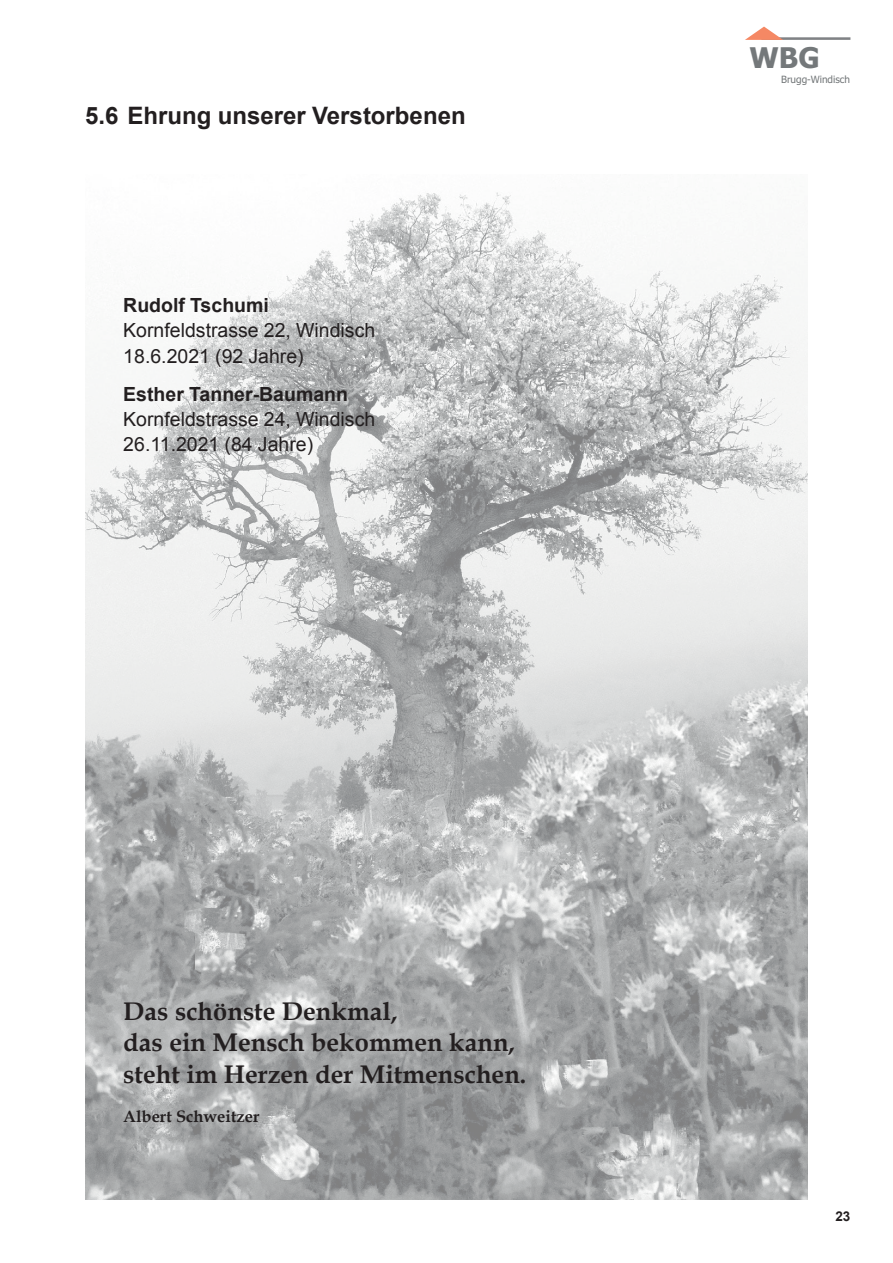
<style>
.page{position:relative;width:893px;height:1263px;background:#fff}
.page>*{position:absolute;margin:0;border:0;box-sizing:border-box;transform-origin:0 0}
.t1{font:700 28.5px "Tahoma";color:#74787a}
.t2{font:700 25.5px/31.3px "Book Antiqua";color:#231f20}
.t3{font:700 24px "Arial";color:#231f20}
.t4{font:19.5px/25.3px "Arial";color:#231f20}
.t5{font:700 19.5px "Arial";color:#231f20}
.t6{font:700 16.5px "Book Antiqua";color:#231f20}
.t7{font:700 13.5px "Arial";color:#231f20}
.t8{font:10.05px "Tahoma";color:#74787a}
</style>
<div class="page">
<hr style="left:761px;top:37px;width:89px;height:3px;background:#808285">
<svg style="left:745px;top:27px;width:38px;height:13px"></svg>
<img style="left:85px;top:192px;width:723px;height:1007px">
<p class="t3" style="left:85px;top:99px;width:382px">5.6 Ehrung unserer Verstorbenen</p>
<p class="t5" style="left:123px;top:292px;width:147px">Rudolf Tschumi</p>
<p class="t4" style="left:123px;top:318px;width:253px">Kornfeldstrasse 22, Windisch<br>18.6.2021 (92 Jahre)</p>
<p class="t5" style="left:123px;top:381px;width:226px">Esther Tanner-Baumann</p>
<p class="t4" style="left:123px;top:407px;width:253px">Kornfeldstrasse 24, Windisch<br>26.11.2021 (84 Jahre)</p>
<h2 class="t2" style="left:123px;top:995px;width:404px">Das schönste Denkmal,<br>das ein Mensch bekommen kann, steht im Herzen der Mitmenschen.</h2>
<p class="t6" style="left:123px;top:1105px;width:138px">Albert Schweitzer</p>
<h1 class="t1" style="left:749px;top:38px;width:72px">WBG</h1>
<p class="t8" style="left:781px;top:72px;width:70px">Brugg-Windisch</p>
<p class="t7" style="left:835px;top:1207px;width:17px">23</p>
</div>
